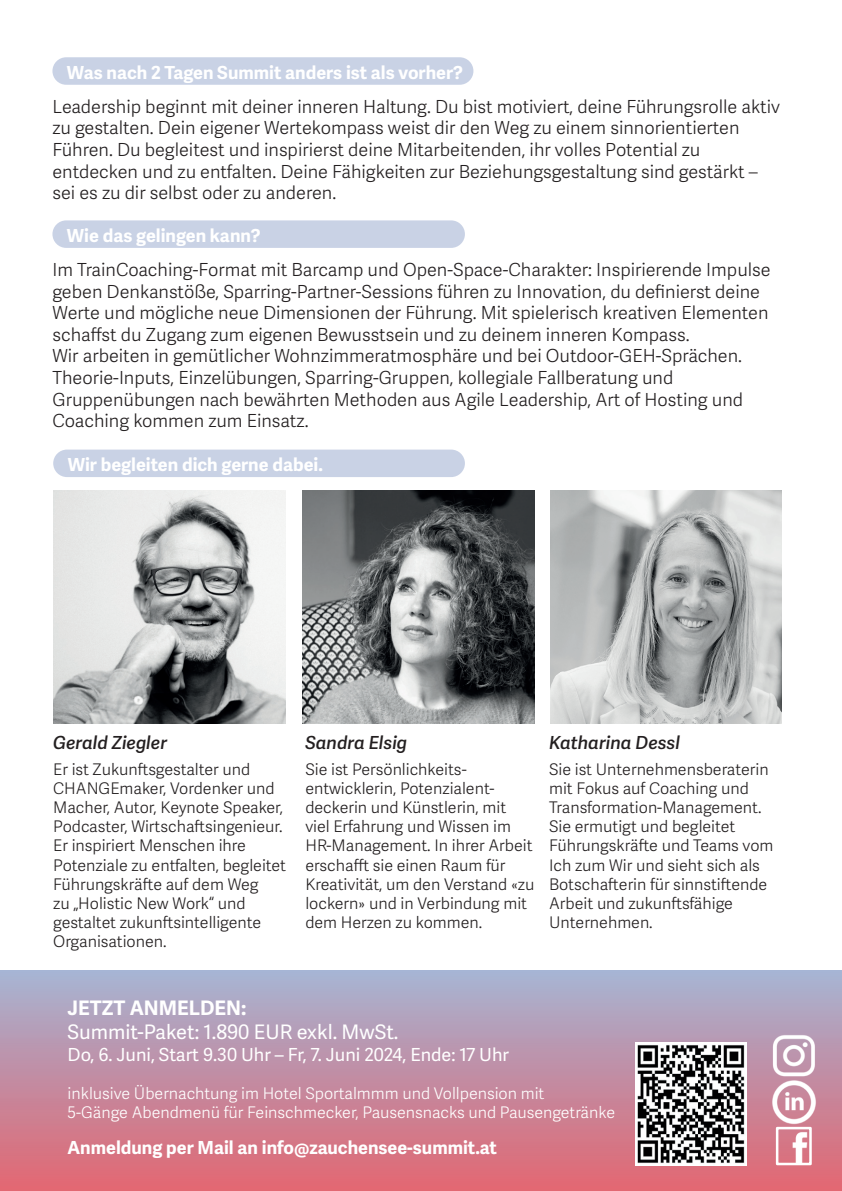
<style>
.page{position:relative;width:842px;height:1191px;background:#fff}
.page>*{position:absolute;margin:0;border:0;box-sizing:border-box;transform-origin:0 0}
.t1{font:20px "Adelle Sans";color:#fff}
.t2{font:700 20px "Adelle Sans";color:#fff}
.t3{font:300 18px/21.6px "Adelle Sans";color:#231f20}
.t4{font:700 18px "Adelle Sans";color:#fff}
.t5{font:18px "Adelle Sans";color:#fff}
.t6{font:italic 600 18px "Adelle Sans";color:#231f20}
.t7{font:300 16px/19.2px "Adelle Sans";color:#231f20}
.t8{font:300 16px/19.2px "Adelle Sans";color:#fff}
</style>
<div class="page">
<img style="left:551px;top:491px;width:231px;height:232px">
<img style="left:53px;top:491px;width:232px;height:232px">
<img style="left:302px;top:491px;width:233px;height:232px">
<div style="left:52px;top:57px;width:421px;height:28px;background:#c9d2e5;border-radius:14px"></div>
<div style="left:0;top:970px;width:842px;height:221px;background:linear-gradient(to bottom,#a5b4d3,#e26671)"></div>
<img style="left:781px;top:1130px;width:27px;height:31px">
<div style="left:776px;top:1126px;width:36px;height:39px;border:3px solid #fff"></div>
<img style="left:770px;top:1031px;width:47px;height:42px">
<img style="left:765px;top:1073px;width:57px;height:57px">
<img style="left:635px;top:1042px;width:112px;height:123px">
<div style="left:52px;top:220px;width:413px;height:28px;background:#c9d2e5;border-radius:14px"></div>
<div style="left:53px;top:449px;width:412px;height:28px;background:#c9d2e5;border-radius:14px"></div>
<p class="t4" style="left:67px;top:61px;width:397px">Was nach 2 Tagen Summit anders ist als vorher?</p>
<p class="t3" style="left:52px;top:96px;width:729px">Leadership beginnt mit deiner inneren Haltung. Du bist motiviert, deine Führungsrolle aktiv zu gestalten. Dein eigener Wertekompass weist dir den Weg zu einem sinnorientierten Führen. Du begleitest und inspirierst deine Mitarbeitenden, ihr volles Potential zu entdecken und zu entfalten. Deine Fähigkeiten zur Beziehungsgestaltung sind gestärkt – sei es zu dir selbst oder zu anderen.</p>
<p class="t4" style="left:67px;top:224px;width:195px">Wie das gelingen kann?</p>
<p class="t3" style="left:52px;top:259px;width:720px">Im TrainCoaching-Format mit Barcamp und Open-Space-Charakter: Inspirierende Impulse geben Denkanstöße, Sparring-Partner-Sessions führen zu Innovation, du definierst deine Werte und mögliche neue Dimensionen der Führung. Mit spielerisch kreativen Elementen schaffst du Zugang zum eigenen Bewusstsein und zu deinem inneren Kompass.<br>Wir arbeiten in gemütlicher Wohnzimmeratmosphäre und bei Outdoor-GEH-Sprächen.<br>Theorie-Inputs, Einzelübungen, Sparring-Gruppen, kollegiale Fallberatung und Gruppenübungen nach bewährten Methoden aus Agile Leadership, Art of Hosting und Coaching kommen zum Einsatz.</p>
<p class="t4" style="left:68px;top:453px;width:257px">Wir begleiten dich gerne dabei.</p>
<p class="t6" style="left:53px;top:731px;width:115px">Gerald Ziegler</p>
<p class="t7" style="left:53px;top:760px;width:234px">Er ist Zukunftsgestalter und<br>CHANGEmaker, Vordenker und<br>Macher, Autor, Keynote Speaker,<br>Podcaster, Wirtschaftsingenieur.<br>Er inspiriert Menschen ihre<br>Potenziale zu entfalten, begleitet<br>Führungskräfte auf dem Weg<br>zu „Holistic New Work“ und gestaltet zukunftsintelligente<br>Organisationen.</p>
<p class="t6" style="left:305px;top:731px;width:103px">Sandra Elsig</p>
<p class="t7" style="left:305px;top:760px;width:230px">Sie ist Persönlichkeits&shy;entwicklerin, Potenzialent&shy;deckerin und Künstlerin, mit viel Erfahrung und Wissen im<br>HR-Management. In ihrer Arbeit erschafft sie einen Raum für<br>Kreativität, um den Verstand «zu lockern» und in Verbindung mit dem Herzen zu kommen.</p>
<p class="t6" style="left:549px;top:731px;width:132px">Katharina Dessl</p>
<p class="t7" style="left:549px;top:760px;width:226px">Sie ist Unternehmensberaterin mit Fokus auf Coaching und<br>Transformation-Management.<br>Sie ermutigt und begleitet<br>Führungskräfte und Teams vom<br>Ich zum Wir und sieht sich als<br>Botschafterin für sinnstiftende<br>Arbeit und zukunftsfähige<br>Unternehmen.</p>
<p class="t2" style="left:68px;top:995px;width:180px">JETZT ANMELDEN:</p>
<p class="t1" style="left:68px;top:1020px;width:332px">Summit-Paket: 1.890 EUR exkl. MwSt.</p>
<p class="t5" style="left:68px;top:1043px;width:443px">Do, 6. Juni, Start 9.30 Uhr – Fr, 7. Juni 2024, Ende: 17 Uhr</p>
<p class="t8" style="left:68px;top:1084px;width:549px">inklusive Übernachtung im Hotel Sportalmmm und Vollpension mit<br>5-Gänge Abendmenü für Feinschmecker, Pausensnacks und Pausengetränke</p>
<p class="t4" style="left:68px;top:1137px;width:431px">Anmeldung per Mail an info@zauchensee-summit.at</p>
</div>
